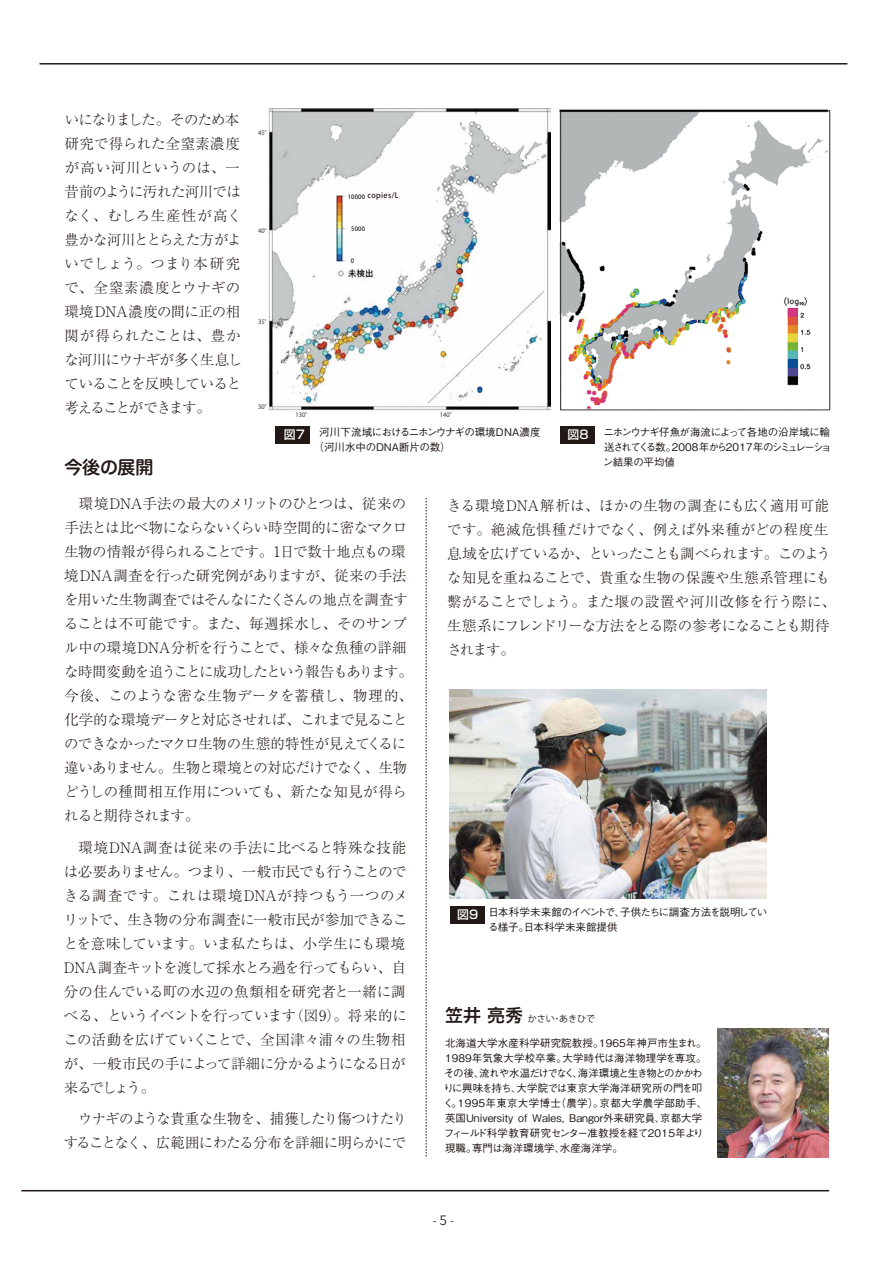
<style>
.page{position:relative;width:893px;height:1263px;background:#fff}
.page>*{position:absolute;margin:0;border:0;box-sizing:border-box;transform-origin:0 0}
.t1{font:18px "Hira Maru Std W6";letter-spacing:-.005em;color:#221815}
.t2{font:300 14.4px/24px "Ryumin Pr 6";letter-spacing:-.025em;color:#221815}
.t3{font:13.5px "Avenir Next";color:#221815}
.t4{font:500 10.5px/15px "Gothic BBB Pr 6 N";color:#221815}
.t5{font:500 10.5px/15px "Gothic BBB Pr 6 N";letter-spacing:-.06em;color:#221815}
.t6{font:9px "Koz Go Pro";color:#221815}
.t7{font:500 7.5px "Koz Go Pro";letter-spacing:.05em;color:#221815}
.t8{font:6px "Koz Go Pro";color:#221815}
.t9{font:500 6px "Koz Go Pro";letter-spacing:.025em;color:#221815}
.s1{font-family:"Shin Go Pr 6 N";font-size:12px;color:#fff}
.s2{font-family:"Hira Kaku Pro N W6";font-size:18px}
</style>
<div class="page">
<svg style="left:426px;top:498px;width:1px;height:659px"></svg>
<div style="left:450px;top:906px;width:34px;height:17px;background:#221815"></div>
<img style="left:450px;top:689px;width:317px;height:209px">
<div style="left:276px;top:426px;width:34px;height:18px;background:#221815"></div>
<div style="left:561px;top:426px;width:34px;height:18px;background:#221815"></div>
<img style="left:559px;top:109px;width:272px;height:302px">
<img style="left:268px;top:109px;width:282px;height:302px">
<img style="left:718px;top:1028px;width:111px;height:130px">
<hr style="left:21px;top:1190px;width:808px;height:1px;background:#221815">
<hr style="left:40px;top:63px;width:807px;height:2px;background:#221815">
<p class="t2" style="left:64px;top:107px;width:179px">いになりました。そのため本研究で得られた全窒素濃度が高い河川というのは、一昔前のように汚れた河川ではなく、むしろ生産性が高く豊かな河川ととらえた方がよいでしょう。つまり本研究で、全窒素濃度とウナギの環境DNA濃度の間に正の相関が得られたことは、豊かな河川にウナギが多く生息していることを反映していると考えることができます。</p>
<p class="t8" style="left:258px;top:129px;width:14px">45°</p>
<p class="t8" style="left:258px;top:227px;width:14px">40°</p>
<p class="t8" style="left:258px;top:317px;width:14px">35°</p>
<p class="t8" style="left:258px;top:403px;width:14px">30°</p>
<p class="t8" style="left:296px;top:411px;width:17px">130°</p>
<p class="t7" style="left:368px;top:191px;width:33px">copies/L</p>
<p class="t9" style="left:348px;top:193px;width:19px">10000</p>
<p class="t9" style="left:351px;top:225px;width:15px">5000</p>
<p class="t9" style="left:351px;top:257px;width:5px">0</p>
<p class="t8" style="left:440px;top:411px;width:17px">140°</p>
<p class="t4" style="left:314px;top:424px;width:229px;text-indent:-30px"><span class="s1">図7</span> 河川下流域におけるニホンウナギの環境DNA濃度（河川水中のDNA断片の数）</p>
<p class="t5" style="left:603px;top:424px;width:230px;text-indent:-35px"><span class="s1">図8</span> ニホンウナギ仔魚が海流によって各地の沿岸域に輸送されてくる数。2008年から2017年のシミュレーション結果の平均値</p>
<p class="t1" style="left:64px;top:454px;width:91px">今後の展開</p>
<p class="t2" style="left:64px;top:491px;width:350px">　環境DNA手法の最大のメリットのひとつは、従来の手法とは比べ物にならないくらい時空間的に密なマクロ生物の情報が得られることです。1日で数十地点もの環境DNA調査を行った研究例がありますが、従来の手法を用いた生物調査ではそんなにたくさんの地点を調査することは不可能です。また、毎週採水し、そのサンプル中の環境DNA分析を行うことで、様々な魚種の詳細な時間変動を追うことに成功したという報告もあります。今後、このような密な生物データを蓄積し、物理的、化学的な環境データと対応させれば、これまで見ることのできなかったマクロ生物の生態的特性が見えてくるに違いありません。生物と環境との対応だけでなく、生物どうしの種間相互作用についても、新たな知見が得られると期待されます。</p>
<p class="t2" style="left:64px;top:834px;width:346px">　環境DNA調査は従来の手法に比べると特殊な技能は必要ありません。つまり、一般市民でも行うことのできる調査です。これは環境DNAが持つもう一つのメリットで、生き物の分布調査に一般市民が参加できることを意味しています。いま私たちは、小学生にも環境<br>DNA調査キットを渡して採水とろ過を行ってもらい、自分の住んでいる町の水辺の魚類相を研究者と一緒に調べる、というイベントを行っています（図9）。将来的にこの活動を広げていくことで、全国津々浦々の生物相が、一般市民の手によって詳細に分かるようになる日が来るでしょう。</p>
<p class="t2" style="left:64px;top:1106px;width:345px">　ウナギのような貴重な生物を、捕獲したり傷つけたりすることなく、広範囲にわたる分布を詳細に明らかにで</p>
<p class="t2" style="left:447px;top:492px;width:390px">きる環境DNA解析は、ほかの生物の調査にも広く適用可能です。絶滅危惧種だけでなく、例えば外来種がどの程度生息域を広げているか、といったことも調べられます。このような知見を重ねることで、貴重な生物の保護や生態系管理にも繫がることでしょう。また堰の設置や河川改修を行う際に、生態系にフレンドリーな方法をとる際の参考になることも期待されます。</p>
<p class="t4" style="left:488px;top:903px;width:280px;text-indent:-31px"><span class="s1">図9</span> 日本科学未来館のイベントで、子供たちに調査方法を説明している様子。日本科学未来館提供</p>
<p class="t6" style="left:445px;top:1013px;width:152px"><span class="s2">笠井 亮秀</span>かさい･あきひで</p>
<p class="t4" style="left:443px;top:1035px;width:266px">北海道大学水産科学研究院教授。1965年神戸市生まれ。<br>1989年気象大学校卒業。大学時代は海洋物理学を専攻。その後、流れや水温だけでなく、海洋環境と生き物とのかかわりに興味を持ち、大学院では東京大学海洋研究所の門を叩く。1995年東京大学博士（農学）。京都大学農学部助手、英国University of Wales, Bangor外来研究員、京都大学フィールド科学教育研究センター准教授を経て2015年より現職。専門は海洋環境学、水産海洋学。</p>
<p class="t3" style="left:433px;top:1209px;width:23px">-5-</p>
</div>
